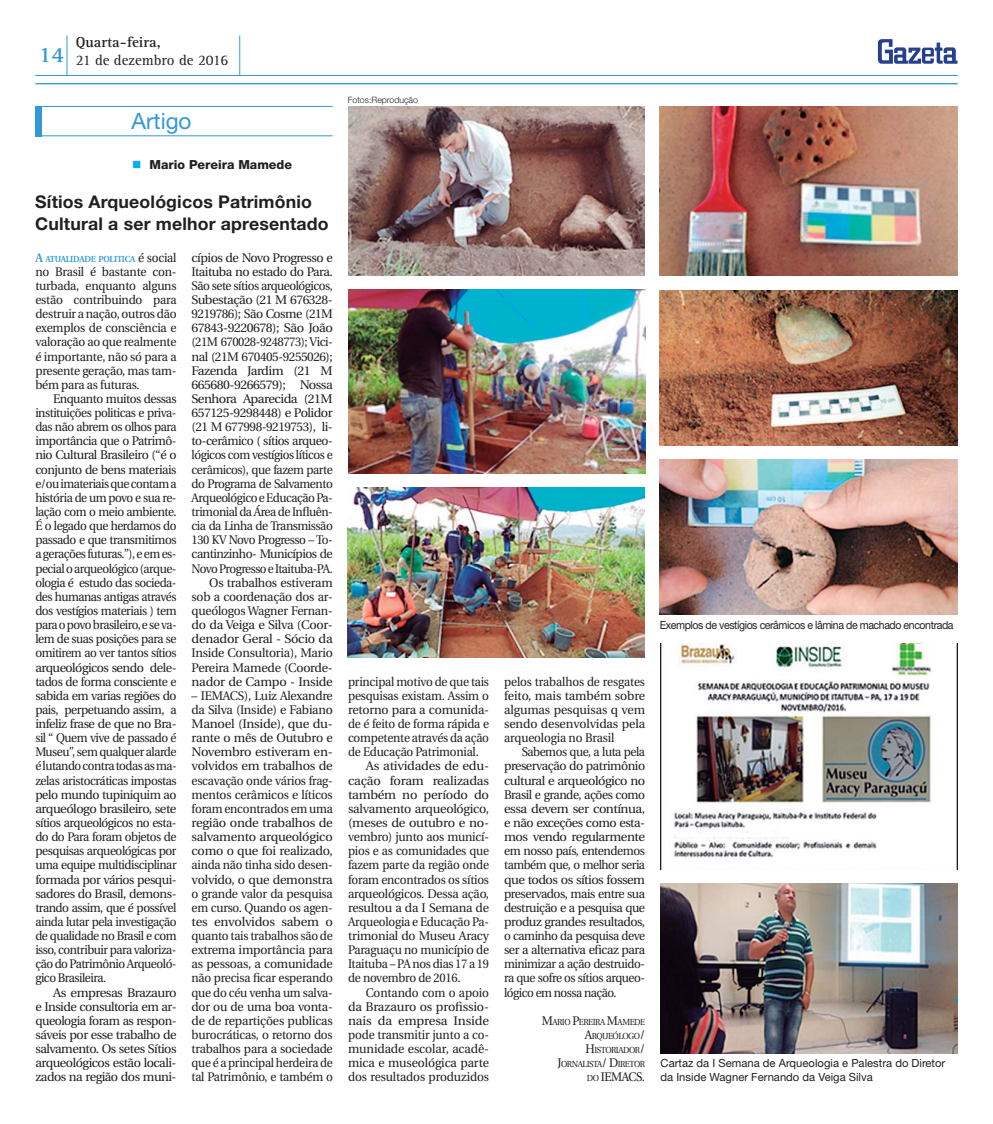
<style>
.page{position:relative;width:993px;height:1124px;background:#fff}
.page>*{position:absolute;margin:0;border:0;box-sizing:border-box;transform-origin:0 0}
.t1{font:22.5px "Helvetica Neue";color:#3299d5}
.t2{font:700 17.5px/21.2px "Helvetica Neue";letter-spacing:.01em;color:#231f20}
.t3{font:15px/18px "Rotis Serif";color:#231f20}
.t4{font:12.5px/14.1px "Utopia";letter-spacing:-.02em;color:#231f20;text-align:justify;scale:.95 1}
.t5{font:12.5px/14.1px "Utopia";letter-spacing:-.02em;color:#231f20;text-align:justify;scale:.94 1}
.t6{font:12.5px/14.1px "Utopia";letter-spacing:-.04em;color:#231f20;text-align:right}
.t7{font:12.5px/14.1px "Utopia";letter-spacing:-.02em;color:#231f20;text-align:justify;scale:.96 1}
.t8{font:12.5px/14.1px "Utopia";letter-spacing:-.02em;color:#231f20;text-align:justify}
.t9{font:800 12.5px "Helvetica Neue";color:#231f20}
.t10{font:12.5px "Utopia";letter-spacing:-.04em;color:#231f20;scale:.94 1}
.t11{font:11.25px/14.1px "Helvetica Neue";color:#231f20}
.t12{font:11.25px "Helvetica Neue";letter-spacing:-.04em;color:#231f20;scale:.94 1}
.t13{font:8.75px/14.1px "Utopia";letter-spacing:-.055em;color:#231f20;text-align:right;scale:.94 1}
.t14{font:600 8.75px "Utopia";letter-spacing:-.03em;color:#3299d5;scale:.95 1}
.t15{font:300 8.75px "Helvetica Neue";color:#231f20}
.s1{font-weight:700}
.s2{font-size:12.5px}
.s3{font-weight:400;font-size:12.5px;color:#231f20}
.s4{font-size:8.75px}
</style>
<div class="page">
<svg style="left:877px;top:39px;width:80px;height:25px"></svg>
<hr style="left:67px;top:35px;width:1px;height:40px;background:#3299d5">
<hr style="left:239px;top:35px;width:1px;height:40px;background:#3299d5">
<hr style="left:35px;top:83px;width:922px;height:1px;background:#3299d5">
<hr style="left:35px;top:75px;width:922px;height:1px;background:#3299d5">
<hr style="left:35px;top:106px;width:297px;height:1px;background:#3299d5">
<hr style="left:35px;top:135px;width:297px;height:1px;background:#3299d5">
<div style="left:35px;top:106px;width:7px;height:31px;background:#3299d5"></div>
<img style="left:659px;top:290px;width:298px;height:155px">
<img style="left:659px;top:459px;width:297px;height:155px">
<img style="left:659px;top:106px;width:297px;height:169px">
<img style="left:348px;top:106px;width:296px;height:170px">
<img style="left:348px;top:290px;width:297px;height:183px">
<img style="left:348px;top:487px;width:296px;height:170px">
<img style="left:660px;top:643px;width:297px;height:226px">
<img style="left:660px;top:883px;width:296px;height:169px">
<p class="t3" style="left:39px;top:34px;width:191px;text-indent:37px"><span class="s1">Quarta-feira,<br></span><sup>14</sup> 21 de dezembro de 2016</p>
<h1 class="t1" style="left:131px;top:113px;width:61px">Artigo</h1>
<p class="t9" style="left:149px;top:160px;width:144px">Mario Pereira Mamede</p>
<h2 class="t2" style="left:35px;top:193px;width:294px">Sítios Arqueológicos Patrimônio<br>Cultural a ser melhor apresentado</h2>
<p class="t14" style="left:35px;top:255px;width:150px"><span class="s2">A</span> ATUALIDADE POLITICA <span class="s3">é social</span></p>
<p class="t4" style="left:35px;top:265px;width:150px">no Brasil é bastante con&shy;turbada, enquanto alguns estão contribuindo para destruir a nação, outros dão exemplos de consciência e valoração ao que realmente é importante, não só para a presente geração, mas tam&shy;bém para as futuras.</p>
<p class="t4" style="left:35px;top:392px;width:150px;text-indent:18px">Enquanto muitos dessas instituições politicas e priva&shy;das não abrem os olhos para importância que o Patrimô&shy;nio Cultural Brasileiro (“é o conjunto de bens materiais e/ou imateriais que contam a história de um povo e sua re&shy;lação com o meio ambiente.<br>É o legado que herdamos do passado e que transmitimos a gerações futuras.”), e em es&shy;pecial o arqueológico (arque&shy;ologia é estudo das socieda&shy;des humanas antigas através dos vestígios materiais ) tem para o povo brasileiro, e se va&shy;lem de suas posições para se omitirem ao ver tantos sítios arqueológicos sendo dele&shy;tados de forma consciente e sabida em varias regiões do pais, perpetuando assim, a infeliz frase de que no Bra&shy;sil “ Quem vive de passado é Museu”, sem qualquer alarde é lutando contra todas as ma&shy;zelas aristocráticas impostas pelo mundo tupiniquim ao arqueólogo brasileiro, sete sítios arqueológicos no esta&shy;do do Para foram objetos de pesquisas arqueológicas por uma equipe multidisciplinar formada por vários pesqui&shy;sadores do Brasil, demons&shy;trando assim, que é possível ainda lutar pela investigação de qualidade no Brasil e com isso, contribuir para valoriza&shy;ção do Patrimônio Arqueoló&shy;gico Brasileira.</p>
<p class="t8" style="left:35px;top:986px;width:143px;text-indent:18px">As empresas Brazauro e Inside consultoria em ar&shy;queologia foram as respon&shy;sáveis por esse trabalho de salvamento. Os setes Sítios arqueológicos estão locali&shy;zados na região dos muni-</p>
<p class="t6" style="left:191px;top:251px;width:143px">cípios de Novo Progresso e<br>Itaituba no estado do Para.<br>São sete sítios arqueológicos,<br>Subestação (21 M 676328-<br>9219786); São Cosme (21M<br>67843-9220678); São João (21M 670028-9248773); Vici&shy;nal (21M 670405-9255026);<br>Fazenda Jardim (21 M<br>665680-9266579); Nossa<br>Senhora Aparecida (21M<br>657125-9298448) e Polidor (21 M 677998-9219753), li&shy;to-cerâmico ( sítios arqueo&shy;lógicos com vestígios líticos e cerâmicos), que fazem parte do Programa de Salvamento<br>Arqueológico e Educação Pa&shy;trimonial da Área de Influên&shy;cia da Linha de Transmissão<br>130 KV Novo Progresso – To&shy;cantinzinho- Municípios de<br>Novo Progresso e Itaituba-PA.<br>Os trabalhos estiveram sob a coordenação dos ar&shy;queólogos Wagner Fernan&shy;do da Veiga e Silva (Coor&shy;denador Geral - Sócio da<br>Inside Consultoria), Mario<br>Pereira Mamede (Coorde&shy;nador de Campo - Inside</p>
<p class="t7" style="left:191px;top:689px;width:149px">– IEMACS), Luiz Alexandre da Silva (Inside) e Fabiano Manoel (Inside), que du&shy;rante o mês de Outubro e Novembro estiveram en&shy;volvidos em trabalhos de escavação onde vários frag&shy;mentos cerâmicos e líticos foram encontrados em uma região onde trabalhos de salvamento arqueológico como o que foi realizado, ainda não tinha sido desen&shy;volvido, o que demonstra o grande valor da pesquisa em curso. Quando os agen&shy;tes envolvidos sabem o quanto tais trabalhos são de extrema importância para as pessoas, a comunidade não precisa ficar esperando que do céu venha um salva&shy;dor ou de uma boa vonta&shy;de de repartições publicas burocráticas, o retorno dos trabalhos para a sociedade que é a principal herdeira de tal Patrimônio, e também o</p>
<p class="t15" style="left:348px;top:97px;width:72px">Fotos:Reprodução</p>
<p class="t5" style="left:348px;top:675px;width:151px">principal motivo de que tais</p>
<p class="t4" style="left:348px;top:689px;width:150px">pesquisas existam. Assim o</p>
<p class="t8" style="left:348px;top:703px;width:142px">retorno para a comunida-</p>
<p class="t5" style="left:348px;top:717px;width:151px">de é feito de forma rápida e</p>
<p class="t5" style="left:348px;top:731px;width:151px">competente através da ação</p>
<p class="t5" style="left:348px;top:746px;width:140px">de Educação Patrimonial.</p>
<p class="t8" style="left:365px;top:760px;width:125px">As atividades de edu-</p>
<p class="t8" style="left:348px;top:774px;width:142px">cação foram realizadas</p>
<p class="t8" style="left:348px;top:788px;width:142px">também no período do</p>
<p class="t8" style="left:348px;top:802px;width:142px">salvamento arqueológico,</p>
<p class="t8" style="left:348px;top:816px;width:142px">(meses de outubro e no-</p>
<p class="t4" style="left:348px;top:830px;width:150px">vembro) junto aos municí-</p>
<p class="t5" style="left:348px;top:844px;width:151px">pios e as comunidades que</p>
<p class="t5" style="left:348px;top:859px;width:151px">fazem parte da região onde</p>
<p class="t5" style="left:348px;top:873px;width:151px">foram encontrados os sítios</p>
<p class="t7" style="left:348px;top:887px;width:148px">arqueológicos. Dessa ação,</p>
<p class="t8" style="left:348px;top:901px;width:142px">resultou a da I Semana de</p>
<p class="t5" style="left:348px;top:915px;width:151px">Arqueologia e Educação Pa-</p>
<p class="t8" style="left:348px;top:929px;width:142px">trimonial do Museu Aracy</p>
<p class="t5" style="left:348px;top:943px;width:151px">Paraguaçu no município de</p>
<p class="t5" style="left:348px;top:957px;width:151px">Itaituba – PA nos dias 17 a 19</p>
<p class="t5" style="left:348px;top:972px;width:121px">de novembro de 2016.</p>
<p class="t4" style="left:365px;top:986px;width:131px">Contando com o apoio</p>
<p class="t8" style="left:348px;top:1000px;width:142px">da Brazauro os profissio-</p>
<p class="t8" style="left:348px;top:1014px;width:142px">nais da empresa Inside</p>
<p class="t5" style="left:348px;top:1028px;width:151px">pode transmitir junto a co-</p>
<p class="t8" style="left:348px;top:1042px;width:142px">munidade escolar, acadê-</p>
<p class="t8" style="left:348px;top:1056px;width:142px">mica e museológica parte</p>
<p class="t4" style="left:348px;top:1070px;width:150px">dos resultados produzidos</p>
<p class="t5" style="left:504px;top:675px;width:151px">pelos trabalhos de resgates feito, mais também sobre algumas pesquisas q vem sendo desenvolvidas pela arqueologia no Brasil</p>
<p class="t5" style="left:504px;top:746px;width:151px;text-indent:18px">Sabemos que, a luta pela preservação do patrimônio cultural e arqueológico no Brasil e grande, ações como essa devem ser contínua, e não exceções como esta&shy;mos vendo regularmente em nosso país, entendemos também que, o melhor seria que todos os sítios fossem preservados, mais entre sua destruição e a pesquisa que produz grandes resultados, o caminho da pesquisa deve ser a alternativa eficaz para minimizar a ação destruido&shy;ra que sofre os sítios arqueo&shy;lógico em nossa nação.</p>
<p class="t13" style="left:541px;top:1015px;width:111px"><span class="s2">M</span>ARIO <span class="s2">P</span>EREIRA <span class="s2">M</span>AMEDE<br><span class="s2">A</span>RQUEÓLOGO<span class="s2">/<br>H</span>ISTORIADOR<span class="s2">/<br>J</span>ORNALISTA<span class="s2">/ D</span>IRETOR</p>
<p class="t10" style="left:586px;top:1072px;width:63px"><span class="s4">DO</span> IEMACS.</p>
<p class="t12" style="left:659px;top:621px;width:314px">Exemplos de vestígios cerâmicos e lâmina de machado encontrada</p>
<p class="t11" style="left:660px;top:1057px;width:286px">Cartaz da I Semana de Arqueologia e Palestra do Diretor da Inside Wagner Fernando da Veiga Silva</p>
</div>
